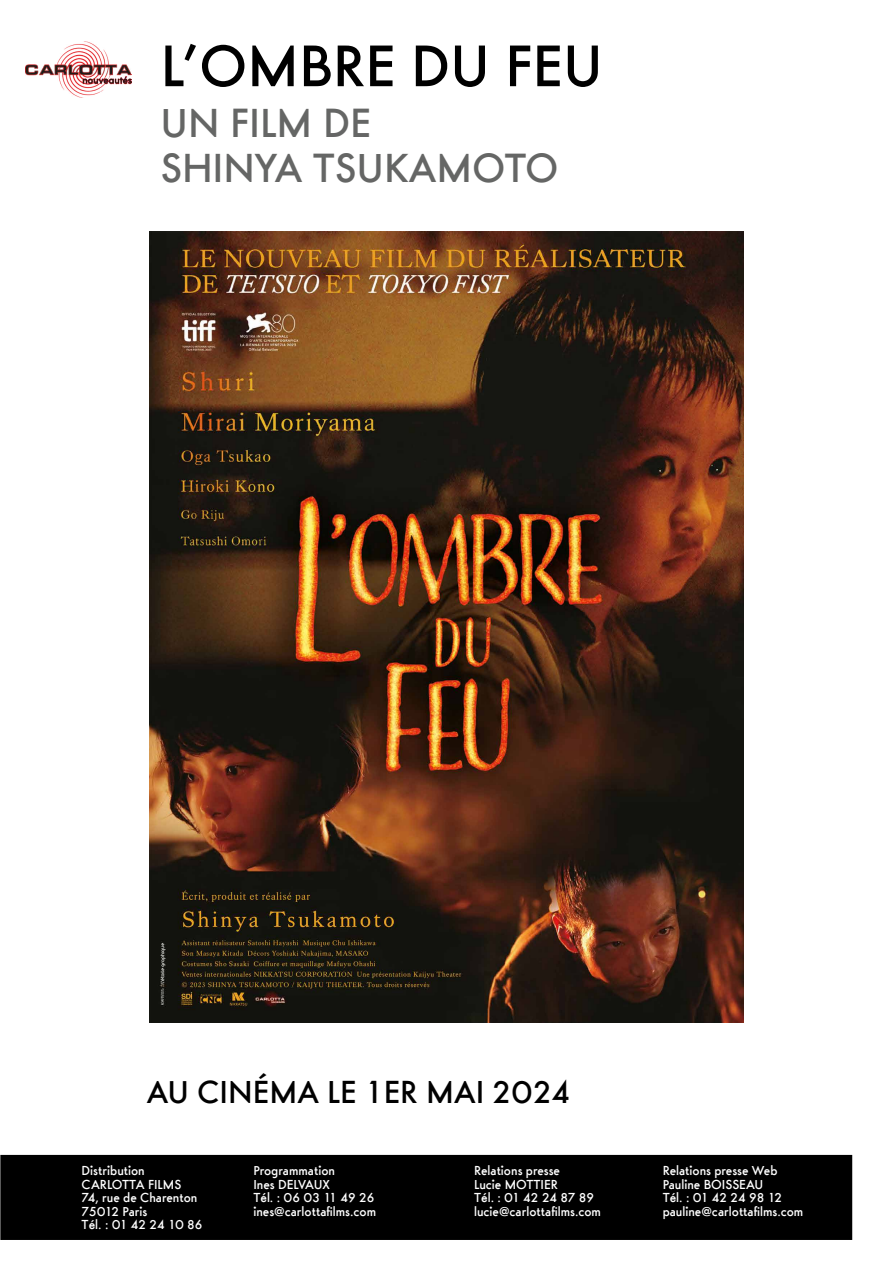
<style>
.page{position:relative;width:893px;height:1263px;background:#fff}
.page>*{position:absolute;margin:0;border:0;box-sizing:border-box;transform-origin:0 0}
.t1{font:500 60.9px "Futura Ridendo";color:#000}
.t2{font:500 42.15px/45px "Futura Ridendo";color:#656665}
.t3{font:500 33px "Futura Ridendo";color:#000}
.t4{font:500 13.5px/13.5px "Futura Ridendo";color:#fff}
</style>
<div class="page">
<img style="left:25px;top:42px;width:107px;height:55px">
<img style="left:150px;top:232px;width:593px;height:790px">
<div style="left:1px;top:1156px;width:850px;height:83px;background:#000"></div>
<div style="left:0;top:1155px;width:852px;height:85px;border:2px solid #000"></div>
<h1 class="t1" style="left:161px;top:30px;width:444px">L’OMBRE DU FEU</h1>
<h2 class="t2" style="left:161px;top:100px;width:399px">UN FILM DE<br>SHINYA TSUKAMOTO</h2>
<h3 class="t3" style="left:147px;top:1073px;width:425px">AU CINÉMA LE 1ER MAI 2024</h3>
<p class="t4" style="left:82px;top:1164px;width:122px">Distribution<br>CARLOTTA FILMS<br>74, rue de Charenton<br>75012 Paris<br>Tél. : 01 42 24 10 86</p>
<p class="t4" style="left:253px;top:1164px;width:124px">Programmation<br>Ines DELVAUX<br>Tél. : 06 03 11 49 26 ines@carlottafilms.com</p>
<p class="t4" style="left:474px;top:1164px;width:128px">Relations presse<br>Lucie MOTTIER<br>Tél. : 01 42 24 87 89 lucie@carlottafilms.com</p>
<p class="t4" style="left:663px;top:1164px;width:142px">Relations presse Web<br>Pauline BOISSEAU<br>Tél. : 01 42 24 98 12 pauline@carlottafilms.com</p>
</div>
